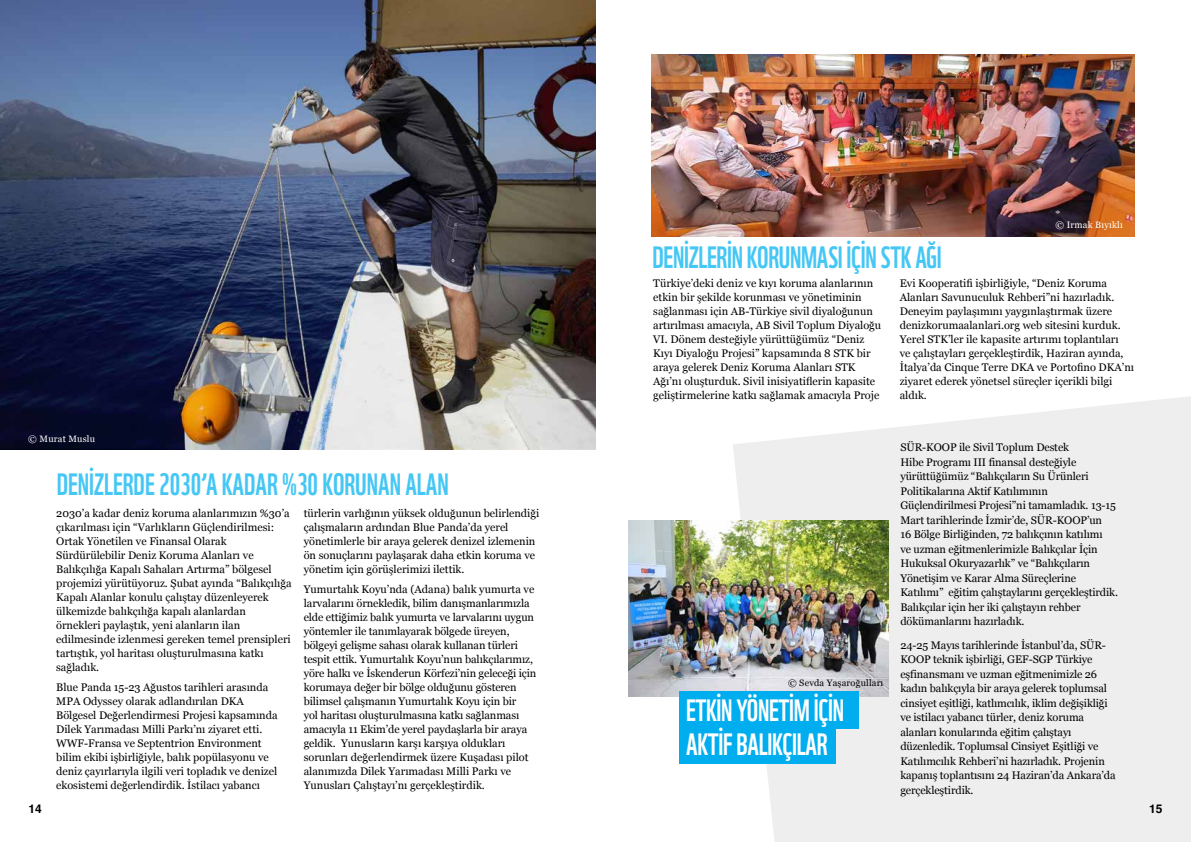
<style>
.page{position:relative;width:1191px;height:842px;background:#fff}
.page>*{position:absolute;margin:0;border:0;box-sizing:border-box;transform-origin:0 0}
.t1{font:30px "WWF";color:#45c7f5;scale:.95 1}
.t2{font:30px/34px "WWF";letter-spacing:-.01em;color:#fff;scale:.95 1}
.t3{font:700 12px "Helvetica";color:#000}
.t4{font:11px/14px "Georgia";color:#000}
.t5{font:9.2px "Georgia";letter-spacing:.02em;color:#fff}
.t6{font:9.2px "Georgia";letter-spacing:.02em;color:#000}
</style>
<div class="page">
<svg style="left:732px;top:396px;width:459px;height:446px;fill:#eeeeef"></svg>
<img style="left:629px;top:520px;width:259px;height:176px">
<img style="left:0;top:0;width:595px;height:449px">
<img style="left:651px;top:55px;width:483px;height:181px">
<div style="left:679px;top:691px;width:179px;height:37px;background:#00aeef"></div>
<div style="left:679px;top:726px;width:156px;height:37px;background:#00aeef"></div>
<h1 class="t1" style="left:652px;top:234px;width:306px">DENİZLERİN KORUNMASI İÇİN STK AĞI</h1>
<p class="t5" style="left:1055px;top:218px;width:69px">© Irmak Bıyıklı</p>
<p class="t5" style="left:28px;top:433px;width:68px">© Murat Muslu</p>
<h1 class="t1" style="left:57px;top:460px;width:414px">DENİZLERDE 2030’A KADAR %30 KORUNAN ALAN</h1>
<p class="t4" style="left:56px;top:506px;width:237px">2030’a kadar deniz koruma alanlarımızın %30’a çıkarılması için “Varlıkların Güçlendirilmesi:<br>Ortak Yönetilen ve Finansal Olarak Sürdürülebilir Deniz Koruma Alanları ve Balıkçılığa Kapalı Sahaları Artırma” bölgesel projemizi yürütüyoruz. Şubat ayında “Balıkçılığa Kapalı Alanlar konulu çalıştay düzenleyerek ülkemizde balıkçılığa kapalı alanlardan örnekleri paylaştık, yeni alanların ilan edilmesinde izlenmesi gereken temel prensipleri tartıştık, yol haritası oluşturulmasına katkı sağladık.</p>
<p class="t4" style="left:56px;top:679px;width:223px">Blue Panda 15-23 Ağustos tarihleri arasında MPA Odyssey olarak adlandırılan DKA Bölgesel Değerlendirmesi Projesi kapsamında Dilek Yarımadası Milli Parkı’nı ziyaret etti.<br>WWF-Fransa ve Septentrion Environment bilim ekibi işbirliğiyle, balık popülasyonu ve deniz çayırlarıyla ilgili veri topladık ve denizel ekosistemi değerlendirdik. İstilacı yabancı</p>
<p class="t4" style="left:304px;top:506px;width:237px">türlerin varlığının yüksek olduğunun belirlendiği çalışmaların ardından Blue Panda’da yerel yönetimlerle bir araya gelerek denizel izlemenin ön sonuçlarını paylaşarak daha etkin koruma ve yönetim için görüşlerimizi ilettik.</p>
<p class="t4" style="left:304px;top:582px;width:234px">Yumurtalık Koyu’nda (Adana) balık yumurta ve larvalarını örnekledik, bilim danışmanlarımızla elde ettiğimiz balık yumurta ve larvalarını uygun yöntemler ile tanımlayarak bölgede üreyen, bölgeyi gelişme sahası olarak kullanan türleri tespit ettik. Yumurtalık Koyu’nun balıkçılarımız, yöre halkı ve İskenderun Körfezi’nin geleceği için korumaya değer bir bölge olduğunu gösteren bilimsel çalışmanın Yumurtalık Koyu için bir<br>yol haritası oluşturulmasına katkı sağlanması amacıyla 11 Ekim’de yerel paydaşlarla bir araya geldik. Yunusların karşı karşıya oldukları sorunları değerlendirmek üzere Kuşadası pilot alanımızda Dilek Yarımadası Milli Parkı ve Yunusları Çalıştayı’nı gerçekleştirdik.</p>
<p class="t4" style="left:653px;top:276px;width:229px">Türkiye’deki deniz ve kıyı koruma alanlarının etkin bir şekilde korunması ve yönetiminin sağlanması için AB-Türkiye sivil diyaloğunun artırılması amacıyla, AB Sivil Toplum Diyaloğu VI. Dönem desteğiyle yürüttüğümüz “Deniz Kıyı Diyaloğu Projesi” kapsamında 8 STK bir araya gelerek Deniz Koruma Alanları STK Ağı’nı oluşturduk. Sivil inisiyatiflerin kapasite geliştirmelerine katkı sağlamak amacıyla Proje</p>
<p class="t4" style="left:899px;top:276px;width:236px">Evi Kooperatifi işbirliğiyle, “Deniz Koruma Alanları Savunuculuk Rehberi”ni hazırladık.<br>Deneyim paylaşımını yaygınlaştırmak üzere denizkorumaalanlari.org web sitesini kurduk.<br>Yerel STK’ler ile kapasite artırımı toplantıları<br>ve çalıştayları gerçekleştirdik, Haziran ayında, İtalya’da Cinque Terre DKA ve Portofino DKA’nı ziyaret ederek yönetsel süreçler içerikli bilgi aldık.</p>
<p class="t6" style="left:788px;top:676px;width:97px">© Sevda Yaşaroğulları</p>
<h1 class="t2" style="left:686px;top:691px;width:168px">ETKİN YÖNETİM İÇİN<br>AKTİF BALIKÇILAR</h1>
<p class="t4" style="left:900px;top:440px;width:219px;line-height:14.5px">SÜR-KOOP ile Sivil Toplum Destek<br>Hibe Programı III finansal desteğiyle yürüttüğümüz “Balıkçıların Su Ürünleri Politikalarına Aktif Katılımının Güçlendirilmesi Projesi”ni tamamladık. 13-15<br>Mart tarihlerinde İzmir’de, SÜR-KOOP’un<br>16 Bölge Birliğinden, 72 balıkçının katılımı<br>ve uzman eğitmenlerimizle Balıkçılar İçin Hukuksal Okuryazarlık” ve “Balıkçıların Yönetişim ve Karar Alma Süreçlerine Katılımı” eğitim çalıştaylarını gerçekleştirdik.<br>Balıkçılar için her iki çalıştayın rehber dökümanlarını hazırladık.</p>
<p class="t4" style="left:900px;top:637px;width:217px;line-height:14.5px">24-25 Mayıs tarihlerinde İstanbul’da, SÜR-KOOP teknik işbirliği, GEF-SGP Türkiye eşfinansmanı ve uzman eğitmenimizle 26 kadın balıkçıyla bir araya gelerek toplumsal cinsiyet eşitliği, katlımcılık, iklim değişikliği ve istilacı yabancı türler, deniz koruma alanları konularında eğitim çalıştayı düzenledik. Toplumsal Cinsiyet Eşitliği ve Katılımcılık Rehberi’ni hazırladık. Projenin kapanış toplantısını 24 Haziran’da Ankara’da gerçekleştirdik.</p>
<p class="t3" style="left:28px;top:801px;width:15px">14</p>
<p class="t3" style="left:1149px;top:802px;width:15px">15</p>
</div>
